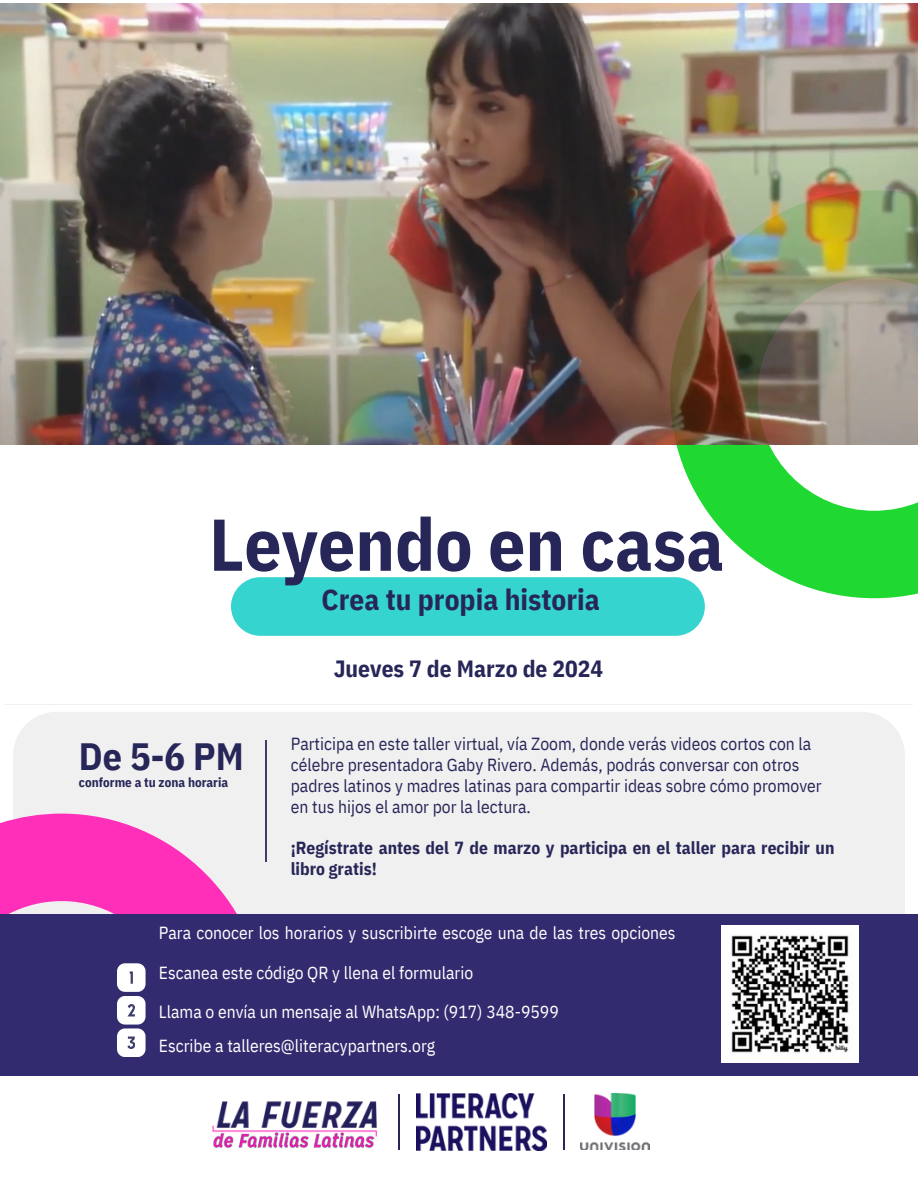
<style>
.page{position:relative;width:918px;height:1188px;background:#fff}
.page>*{position:absolute;margin:0;border:0;box-sizing:border-box;transform-origin:0 0}
.t1{font:700 73.2px "IBM Plex Sans Cond";color:#272658}
.t2{font:700 37.95px "IBM Plex Sans Cond";color:#272658}
.t3{font:700 29.25px "IBM Plex Sans Cond";color:#272658}
.t4{font:700 23.4px "IBM Plex Sans Cond";color:#272658}
.t5{font:17.55px/20.7px "IBM Plex Sans Cond";color:#272658}
.t6{font:17.55px/33.9px "IBM Plex Sans Cond";color:#fff}
.t7{font:700 17.55px/20.7px "IBM Plex Sans Cond";color:#272658}
.t8{font:700 13.05px "IBM Plex Sans Cond";color:#272658}
</style>
<div class="page">
<div style="left:6px;top:705px;width:906px;height:312px;background:#efefef"></div>
<svg style="left:0;top:805px;width:233px;height:102px;fill:#ff2fb9"></svg>
<hr style="left:265px;top:741px;width:2px;height:121px;background:#272658">
<div style="left:0;top:907px;width:918px;height:169px;background:#332b70"></div>
<svg style="left:109px;top:955px;width:44px;height:32px"></svg>
<svg style="left:109px;top:987px;width:44px;height:34px"></svg>
<svg style="left:109px;top:1021px;width:44px;height:44px;fill:#332b70"></svg>
<svg style="left:127px;top:1037px;width:8px;height:12px"></svg>
<svg style="left:128px;top:1004px;width:7px;height:12px"></svg>
<svg style="left:130px;top:971px;width:3px;height:13px"></svg>
<svg style="left:676px;top:445px;width:242px;height:153px;fill:#20d832"></svg>
<div style="left:231px;top:577px;width:474px;height:59px;background:#35d4cf"></div>
<img style="left:0;top:4px;width:918px;height:441px">
<hr style="left:563px;top:1094px;width:1px;height:55px;background:#272658">
<img style="left:581px;top:1094px;width:68px;height:56px">
<img style="left:416px;top:1093px;width:131px;height:58px">
<img style="left:212px;top:1101px;width:165px;height:47px">
<hr style="left:398px;top:1094px;width:2px;height:55px;background:#272658">
<img style="left:721px;top:925px;width:138px;height:138px">
<h4 class="t1" style="left:209px;top:496px;width:516px">Leyendo en casa</h4>
<h4 class="t3" style="left:322px;top:580px;width:280px">Crea tu propia historia</h4>
<p class="t2" style="left:79px;top:731px;width:166px">De 5-6 PM</p>
<p class="t8" style="left:79px;top:774px;width:151px">conforme a tu zona horaria</p>
<p class="t4" style="left:334px;top:653px;width:271px">Jueves 7 de Marzo de 2024</p>
<h4 class="t5" style="left:291px;top:734px;width:532px">Participa en este taller virtual, vía Zoom, donde verás videos cortos con la célebre presentadora Gaby Rivero. Además, podrás conversar con otros padres latinos y madres latinas para compartir ideas sobre cómo promover en tus hijos el amor por la lectura.</h4>
<h3 class="t7" style="left:291px;top:837px;width:545px">¡Regístrate antes del 7 de marzo y participa en el taller para recibir un libro gratis!</h3>
<p class="t6" style="left:159px;top:916px;width:518px">Para conocer los horarios y suscribirte escoge una de las tres opciones</p>
<p class="t6" style="left:159px;top:955px;width:316px">Escanea este código QR y llena el formulario</p>
<p class="t6" style="left:159px;top:994px;width:401px">Llama o envía un mensaje al WhatsApp: (917) 348-9599<br>Escribe a talleres@literacypartners.org</p>
</div>
